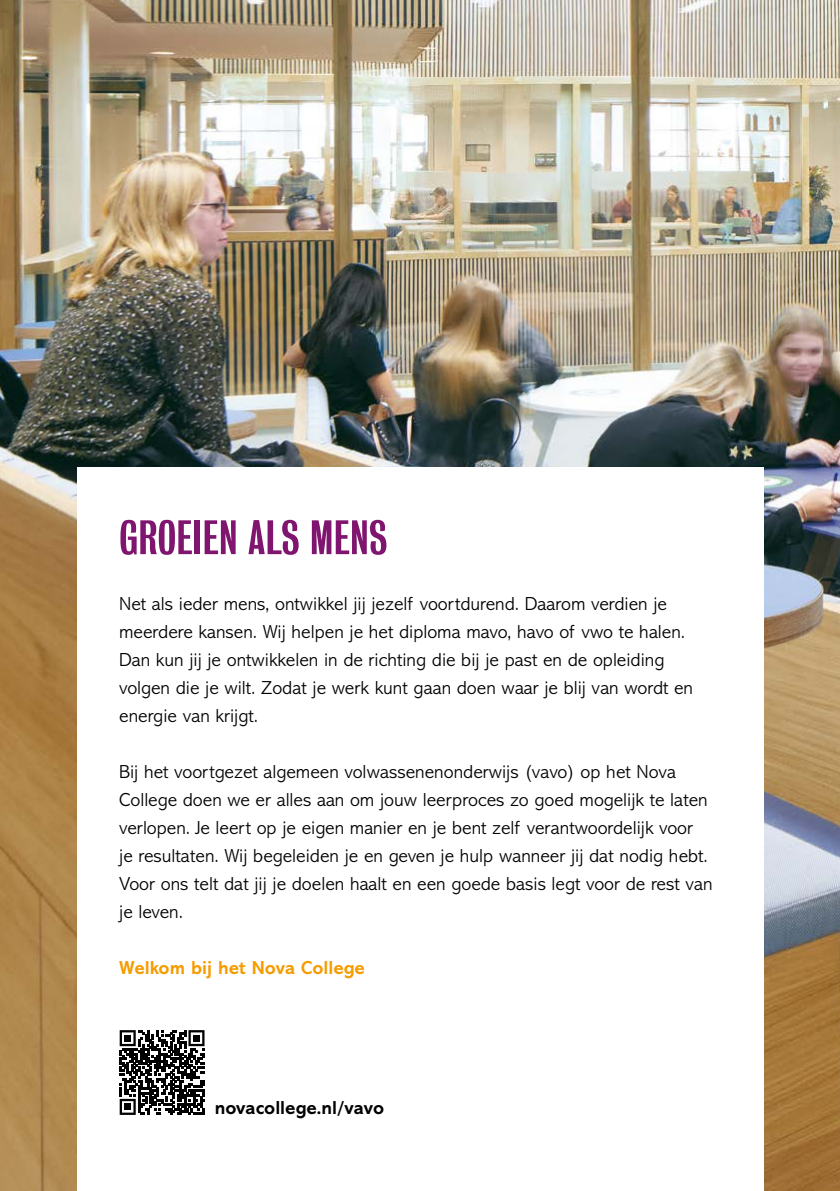
<style>
.page{position:relative;width:840px;height:1191px;background:#fff}
.page>*{position:absolute;margin:0;border:0;box-sizing:border-box;transform-origin:0 0}
.t1{font:44px "Bureau Grotesque One Three";color:#80156f;scale:1.2 1}
.t2{font:300 19px/28px "Abadi MT Pro";color:#000}
.t3{font:700 19px "Abadi MT Std";color:#f59c00}
.t4{font:700 19px "Abadi MT Std";color:#000}
</style>
<div class="page">
<img style="left:0;top:0;width:839px;height:1191px">
<div style="left:77px;top:468px;width:686px;height:723px;background:#fff"></div>
<svg style="left:120px;top:1030px;width:84px;height:85px"></svg>
<div style="left:124px;top:1034px;width:7px;height:7px;background:#000"></div>
<div style="left:193px;top:1034px;width:7px;height:7px;background:#000"></div>
<div style="left:124px;top:1103px;width:7px;height:7px;background:#000"></div>
<h1 class="t1" style="left:119px;top:513px;width:225px">GROEIEN ALS MENS</h1>
<p class="t2" style="left:119px;top:590px;width:575px">Net als ieder mens, ontwikkel jij jezelf voortdurend. Daarom verdien je meerdere kansen. Wij helpen je het diploma mavo, havo of vwo te halen.<br>Dan kun jij je ontwikkelen in de richting die bij je past en de opleiding volgen die je wilt. Zodat je werk kunt gaan doen waar je blij van wordt en energie van krijgt.</p>
<p class="t2" style="left:119px;top:758px;width:594px">Bij het voortgezet algemeen volwassenenonderwijs (vavo) op het Nova College doen we er alles aan om jouw leerproces zo goed mogelijk te laten verlopen. Je leert op je eigen manier en je bent zelf verantwoordelijk voor<br>je resultaten. Wij begeleiden je en geven je hulp wanneer jij dat nodig hebt.<br>Voor ons telt dat jij je doelen haalt en een goede basis legt voor de rest van je leven.</p>
<p class="t3" style="left:119px;top:957px;width:247px">Welkom bij het Nova College</p>
<p class="t4" style="left:214px;top:1097px;width:171px">novacollege.nl/vavo</p>
</div>
